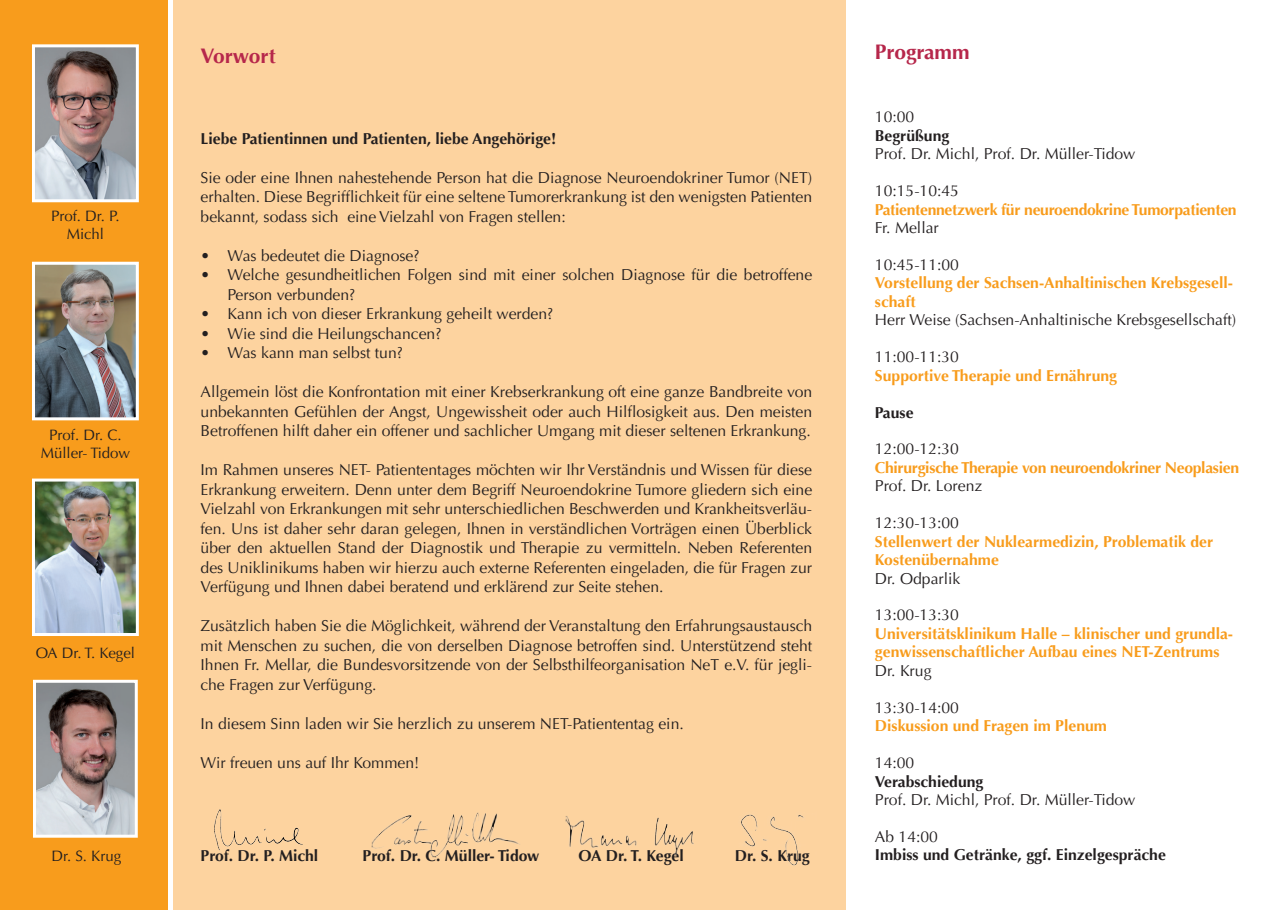
<style>
.page{position:relative;width:1280px;height:910px;background:#fff}
.page>*{position:absolute;margin:0;border:0;box-sizing:border-box;transform-origin:0 0}
.t1{font:700 21px "Optima LT";color:#b6274b}
.t2{font:15.75px/19.5px "Optima LT";color:#231f20;text-align:justify}
.t3{font:700 15.75px/18.5px "Optima LT";color:#f89c1c}
.t4{font:700 15.75px "Optima LT";color:#231f20}
.t5{font:700 15.75px "Optima LT";letter-spacing:-.02em;color:#f89c1c}
.t6{font:15px/18px "Optima LT";color:#231f20;text-align:center}
</style>
<div class="page">
<div style="left:0;top:0;width:168px;height:910px;background:#f89c1c"></div>
<div style="left:174px;top:0;width:672px;height:910px;background:#fdd39f"></div>
<img style="left:37px;top:684px;width:97px;height:150px">
<div style="left:33px;top:680px;width:105px;height:158px;border:3px solid #fff"></div>
<img style="left:36px;top:483px;width:99px;height:149px">
<div style="left:32px;top:479px;width:107px;height:157px;border:3px solid #fff"></div>
<img style="left:36px;top:48px;width:99px;height:150px">
<div style="left:32px;top:44px;width:107px;height:158px;border:3px solid #fff"></div>
<img style="left:36px;top:266px;width:99px;height:150px">
<div style="left:32px;top:262px;width:107px;height:158px;border:3px solid #fff"></div>
<img style="left:214px;top:810px;width:89px;height:41px">
<img style="left:371px;top:812px;width:149px;height:46px">
<img style="left:565px;top:816px;width:129px;height:40px">
<img style="left:741px;top:814px;width:63px;height:52px">
<p class="t6" style="left:51px;top:207px;width:70px">Prof. Dr. P.<br>Michl</p>
<p class="t6" style="left:41px;top:426px;width:91px">Prof. Dr. C.<br>Müller- Tidow</p>
<p class="t6" style="left:36px;top:644px;width:101px">OA Dr. T. Kegel</p>
<p class="t6" style="left:52px;top:847px;width:71px">Dr. S. Krug</p>
<h1 class="t1" style="left:201px;top:43px;width:77px">Vorwort</h1>
<p class="t4" style="left:201px;top:129px;width:357px">Liebe Patientinnen und Patienten, liebe Angehörige!</p>
<p class="t2" style="left:201px;top:168px;width:613px">Sie oder eine Ihnen nahestehende Person hat die Diagnose Neuroendokriner Tumor (NET) erhalten. Diese Begrifflichkeit für eine seltene Tumorerkrankung ist den wenigsten Patienten bekannt, sodass sich eine Vielzahl von Fragen stellen:</p>
<p class="t2" style="left:201px;top:246px;width:220px">• Was bedeutet die Diagnose?</p>
<p class="t2" style="left:228px;top:265px;width:586px;text-indent:-27px">• Welche gesundheitlichen Folgen sind mit einer solchen Diagnose für die betroffene<br>Person verbunden?</p>
<p class="t2" style="left:201px;top:304px;width:354px">• Kann ich von dieser Erkrankung geheilt werden?</p>
<p class="t2" style="left:201px;top:324px;width:242px">• Wie sind die Heilungschancen?</p>
<p class="t2" style="left:201px;top:343px;width:204px">• Was kann man selbst tun?</p>
<p class="t2" style="left:201px;top:382px;width:613px">Allgemein löst die Konfrontation mit einer Krebserkrankung oft eine ganze Bandbreite von unbekannten Gefühlen der Angst, Ungewissheit oder auch Hilflosigkeit aus. Den meisten Betroffenen hilft daher ein offener und sachlicher Umgang mit dieser seltenen Erkrankung.</p>
<p class="t2" style="left:201px;top:460px;width:613px">Im Rahmen unseres NET- Patiententages möchten wir Ihr Verständnis und Wissen für diese Erkrankung erweitern. Denn unter dem Begriff Neuroendokrine Tumore gliedern sich eine Vielzahl von Erkrankungen mit sehr unterschiedlichen Beschwerden und Krankheitsverläu&shy;fen. Uns ist daher sehr daran gelegen, Ihnen in verständlichen Vorträgen einen Überblick über den aktuellen Stand der Diagnostik und Therapie zu vermitteln. Neben Referenten des Uniklinikums haben wir hierzu auch externe Referenten eingeladen, die für Fragen zur Verfügung und Ihnen dabei beratend und erklärend zur Seite stehen.</p>
<p class="t2" style="left:201px;top:616px;width:613px">Zusätzlich haben Sie die Möglichkeit, während der Veranstaltung den Erfahrungsaustausch mit Menschen zu suchen, die von derselben Diagnose betroffen sind. Unterstützend steht Ihnen Fr. Mellar, die Bundesvorsitzende von der Selbsthilfeorganisation NeT e.V. für jegli&shy;che Fragen zur Verfügung.</p>
<p class="t2" style="left:201px;top:714px;width:485px">In diesem Sinn laden wir Sie herzlich zu unserem NET-Patiententag ein.</p>
<p class="t2" style="left:201px;top:753px;width:220px">Wir freuen uns auf Ihr Kommen!</p>
<p class="t4" style="left:201px;top:846px;width:119px">Prof. Dr. P. Michl</p>
<p class="t4" style="left:363px;top:846px;width:178px">Prof. Dr. C. Müller- Tidow</p>
<p class="t4" style="left:579px;top:846px;width:107px">OA Dr. T. Kegel</p>
<p class="t4" style="left:735px;top:846px;width:76px">Dr. S. Krug</p>
<h1 class="t1" style="left:875px;top:40px;width:96px">Programm</h1>
<p class="t2" style="left:875px;top:108px;width:41px">10:00</p>
<p class="t4" style="left:875px;top:126px;width:76px">Begrüßung</p>
<p class="t2" style="left:875px;top:144px;width:262px">Prof. Dr. Michl, Prof. Dr. Müller-Tidow</p>
<p class="t2" style="left:875px;top:181px;width:86px">10:15-10:45</p>
<p class="t5" style="left:875px;top:200px;width:363px">Patientennetzwerk für neuroendokrine Tumorpatienten</p>
<p class="t2" style="left:875px;top:218px;width:65px">Fr. Mellar</p>
<p class="t2" style="left:875px;top:255px;width:86px">10:45-11:00</p>
<p class="t3" style="left:875px;top:274px;width:360px">Vorstellung der Sachsen-Anhaltinischen Krebsgesell&shy;schaft</p>
<p class="t2" style="left:875px;top:310px;width:363px">Herr Weise (Sachsen-Anhaltinische Krebsgesellschaft)</p>
<p class="t2" style="left:875px;top:347px;width:86px">11:00-11:30</p>
<p class="t3" style="left:875px;top:366px;width:244px">Supportive Therapie und Ernährung</p>
<p class="t4" style="left:875px;top:403px;width:40px">Pause</p>
<p class="t2" style="left:875px;top:440px;width:86px">12:00-12:30</p>
<p class="t5" style="left:875px;top:458px;width:366px">Chirurgische Therapie von neuroendokriner Neoplasien</p>
<p class="t2" style="left:875px;top:476px;width:109px">Prof. Dr. Lorenz</p>
<p class="t2" style="left:875px;top:513px;width:86px">12:30-13:00</p>
<p class="t3" style="left:875px;top:532px;width:340px">Stellenwert der Nuklearmedizin, Problematik der<br>Kostenübernahme</p>
<p class="t2" style="left:875px;top:569px;width:87px">Dr. Odparlik</p>
<p class="t2" style="left:875px;top:606px;width:86px">13:00-13:30</p>
<p class="t3" style="left:875px;top:625px;width:360px">Universitätsklinikum Halle – klinischer und grundla&shy;genwissenschaftlicher Aufbau eines NET-Zentrums</p>
<p class="t2" style="left:875px;top:661px;width:58px">Dr. Krug</p>
<p class="t2" style="left:875px;top:698px;width:86px">13:30-14:00</p>
<p class="t3" style="left:875px;top:717px;width:233px">Diskussion und Fragen im Plenum</p>
<p class="t2" style="left:875px;top:753px;width:41px">14:00</p>
<p class="t4" style="left:875px;top:772px;width:110px">Verabschiedung</p>
<p class="t2" style="left:875px;top:790px;width:262px">Prof. Dr. Michl, Prof. Dr. Müller-Tidow</p>
<p class="t2" style="left:875px;top:827px;width:65px">Ab 14:00</p>
<p class="t4" style="left:875px;top:846px;width:292px">Imbiss und Getränke, ggf. Einzelgespräche</p>
</div>
